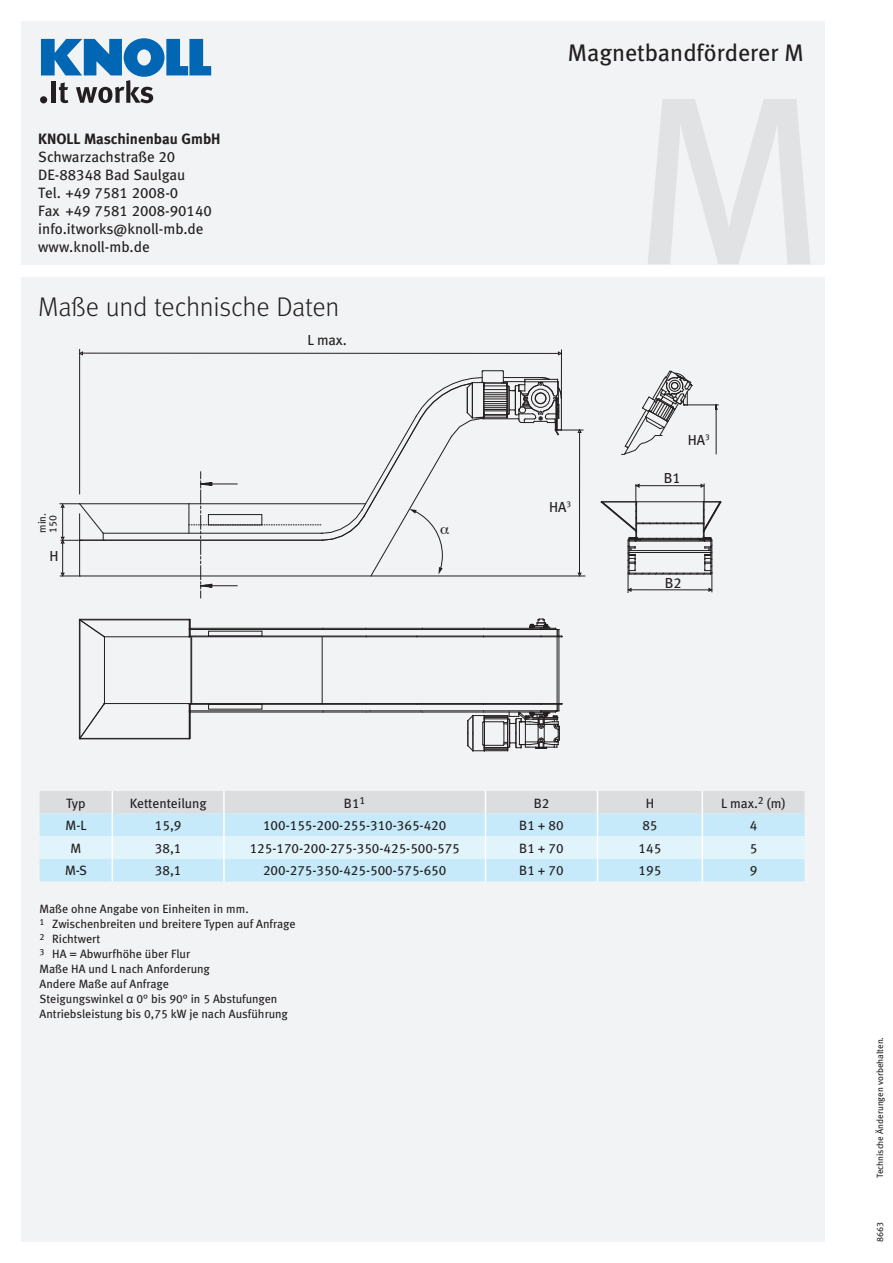
<style>
.page{position:relative;width:893px;height:1263px;background:#fff}
.page>*{position:absolute;margin:0;border:0;box-sizing:border-box;transform-origin:0 0}
.t1{font:27px "Meta Light LF";letter-spacing:-.01em;color:#231f20}
.t2{font:24px "Meta Book LF";color:#231f20}
.t3{font:15px/18px "Meta Book LF";color:#231f20}
.t4{font:15px "Meta Bold LF";color:#231f20}
.t5{font:14.55px "Meta Book LF";color:#231f20}
.t6{font:13.5px "Meta Book LF";color:#231f20}
.t7{font:12px/15px "Meta Book LF";color:#231f20}
.t8{font:10.65px/10.6px "Meta Book LF";color:#231f20}
.t9{font:9px "Meta Book LF";color:#231f20}
.s1{font-family:"Arial"}
</style>
<div class="page">
<div style="left:21px;top:21px;width:804px;height:243px;background:#f2f3f4"></div>
<div style="left:21px;top:277px;width:804px;height:965px;background:#f2f3f4"></div>
<hr style="left:687px;top:405px;width:31px;height:1px;background:#231f20">
<hr style="left:716px;top:405px;width:1px;height:49px;background:#231f20">
<svg style="left:621px;top:370px;width:72px;height:85px"></svg>
<hr style="left:191px;top:637px;width:1px;height:66px;background:#231f20">
<hr style="left:80px;top:619px;width:109px;height:1px;background:#231f20">
<hr style="left:189px;top:636px;width:177px;height:1px;background:#231f20">
<hr style="left:104px;top:636px;width:85px;height:1px;background:#231f20">
<hr style="left:190px;top:629px;width:133px;height:1px;background:#231f20">
<hr style="left:190px;top:628px;width:133px;height:1px;background:#231f20">
<hr style="left:190px;top:712px;width:133px;height:1px;background:#231f20">
<hr style="left:80px;top:738px;width:109px;height:1px;background:#231f20">
<hr style="left:189px;top:704px;width:177px;height:1px;background:#231f20">
<hr style="left:189px;top:703px;width:177px;height:1px;background:#231f20">
<hr style="left:104px;top:703px;width:85px;height:1px;background:#231f20">
<hr style="left:190px;top:710px;width:133px;height:1px;background:#231f20">
<hr style="left:80px;top:620px;width:1px;height:118px;background:#231f20">
<hr style="left:79px;top:620px;width:1px;height:118px;background:#231f20">
<hr style="left:104px;top:637px;width:1px;height:66px;background:#231f20">
<hr style="left:366px;top:704px;width:51px;height:1px;background:#231f20">
<hr style="left:366px;top:703px;width:51px;height:1px;background:#231f20">
<hr style="left:370px;top:710px;width:51px;height:1px;background:#231f20">
<hr style="left:559px;top:637px;width:1px;height:66px;background:#231f20">
<hr style="left:366px;top:712px;width:56px;height:1px;background:#231f20">
<hr style="left:484px;top:628px;width:57px;height:1px;background:#231f20">
<hr style="left:366px;top:628px;width:56px;height:1px;background:#231f20">
<hr style="left:323px;top:629px;width:47px;height:1px;background:#231f20">
<hr style="left:189px;top:704px;width:1px;height:34px;background:#231f20">
<hr style="left:190px;top:704px;width:1px;height:34px;background:#231f20">
<hr style="left:557px;top:637px;width:1px;height:66px;background:#231f20">
<hr style="left:484px;top:636px;width:57px;height:1px;background:#231f20">
<hr style="left:484px;top:629px;width:57px;height:1px;background:#231f20">
<hr style="left:366px;top:636px;width:51px;height:1px;background:#231f20">
<hr style="left:370px;top:629px;width:51px;height:1px;background:#231f20">
<svg style="left:189px;top:619px;width:2px;height:19px"></svg>
<hr style="left:323px;top:710px;width:47px;height:1px;background:#231f20">
<hr style="left:417px;top:703px;width:67px;height:1px;background:#231f20">
<hr style="left:417px;top:704px;width:67px;height:1px;background:#231f20">
<hr style="left:421px;top:710px;width:63px;height:1px;background:#231f20">
<hr style="left:422px;top:712px;width:62px;height:1px;background:#231f20">
<hr style="left:323px;top:712px;width:43px;height:1px;background:#231f20">
<hr style="left:422px;top:628px;width:62px;height:1px;background:#231f20">
<hr style="left:323px;top:628px;width:43px;height:1px;background:#231f20">
<hr style="left:417px;top:636px;width:67px;height:1px;background:#231f20">
<hr style="left:421px;top:629px;width:63px;height:1px;background:#231f20">
<svg style="left:529px;top:619px;width:34px;height:18px"></svg>
<svg style="left:79px;top:703px;width:26px;height:36px"></svg>
<svg style="left:79px;top:619px;width:26px;height:19px"></svg>
<svg style="left:467px;top:703px;width:96px;height:48px"></svg>
<hr style="left:635px;top:484px;width:1px;height:53px;background:#231f20">
<hr style="left:704px;top:484px;width:1px;height:53px;background:#231f20">
<hr style="left:628px;top:540px;width:1px;height:52px;background:#231f20">
<hr style="left:711px;top:540px;width:1px;height:52px;background:#231f20">
<svg style="left:600px;top:501px;width:121px;height:74px"></svg>
<hr style="left:79px;top:540px;width:1px;height:36px;background:#231f20">
<hr style="left:80px;top:576px;width:290px;height:1px;background:#231f20">
<hr style="left:80px;top:503px;width:286px;height:1px;background:#231f20">
<hr style="left:80px;top:540px;width:242px;height:1px;background:#231f20">
<hr style="left:371px;top:576px;width:214px;height:1px;background:#231f20">
<hr style="left:62px;top:543px;width:1px;height:30px;background:#231f20">
<svg style="left:60px;top:572px;width:20px;height:5px"></svg>
<hr style="left:82px;top:353px;width:477px;height:1px;background:#231f20">
<svg style="left:80px;top:351px;width:3px;height:5px"></svg>
<hr style="left:638px;top:485px;width:63px;height:1px;background:#231f20">
<svg style="left:700px;top:483px;width:5px;height:5px"></svg>
<svg style="left:635px;top:483px;width:5px;height:5px"></svg>
<hr style="left:631px;top:589px;width:78px;height:1px;background:#231f20">
<svg style="left:708px;top:587px;width:4px;height:5px"></svg>
<svg style="left:627px;top:587px;width:5px;height:5px"></svg>
<hr style="left:103px;top:533px;width:219px;height:1px;background:#231f20">
<hr style="left:322px;top:637px;width:1px;height:66px;background:#231f20">
<svg style="left:60px;top:503px;width:44px;height:41px"></svg>
<hr style="left:79px;top:349px;width:1px;height:145px;background:#231f20">
<hr style="left:561px;top:350px;width:1px;height:48px;background:#231f20">
<svg style="left:40px;top:791px;width:764px;height:90px"></svg>
<svg style="left:41px;top:38px;width:170px;height:65px"></svg>
<svg style="left:189px;top:370px;width:394px;height:228px"></svg>
<p class="t4" style="left:38px;top:129px;width:184px">KNOLL Maschinenbau GmbH</p>
<p class="t3" style="left:38px;top:147px;width:175px">Schwarzachstraße 20<br>DE-88348 Bad Saulgau<br>Tel. +49 7581 2008-0<br>Fax +49 7581 2008-90140 info.itworks@knoll-mb.de www.knoll-mb.de</p>
<h1 class="t1" style="left:38px;top:291px;width:302px">Maße und technische Daten</h1>
<p class="t8" style="left:37px;top:533px;width:21px;rotate:-90deg">min.<br>150</p>
<p class="t5" style="left:49px;top:548px;width:11px">H</p>
<p class="t5" style="left:307px;top:331px;width:41px">L max.</p>
<h2 class="t2" style="left:568px;top:39px;width:237px">Magnetbandförderer M</h2>
<p class="t5" style="left:549px;top:499px;width:24px">HA<sup>3</sup></p>
<p class="t5" style="left:688px;top:431px;width:24px">HA<sup>3</sup></p>
<p class="t5" style="left:664px;top:469px;width:18px">B1</p>
<p class="t5" style="left:665px;top:574px;width:18px">B2</p>
<p class="t6" style="left:66px;top:795px;width:21px">Typ</p>
<p class="t6" style="left:130px;top:795px;width:78px">Kettenteilung</p>
<p class="t6" style="left:344px;top:795px;width:23px">B1<sup>1</sup></p>
<p class="t6" style="left:534px;top:795px;width:17px">B2</p>
<p class="t6" style="left:646px;top:795px;width:10px">H</p>
<p class="t6" style="left:721px;top:795px;width:66px">L max.<sup>2</sup> (m)</p>
<p class="t6" style="left:66px;top:818px;width:23px">M-L</p>
<p class="t6" style="left:155px;top:818px;width:28px">15,9</p>
<p class="t6" style="left:263px;top:818px;width:185px">100-155-200-255-310-365-420</p>
<p class="t6" style="left:519px;top:818px;width:46px">B1 + 80</p>
<p class="t6" style="left:642px;top:818px;width:17px">85</p>
<p class="t6" style="left:750px;top:818px;width:9px">4</p>
<p class="t6" style="left:71px;top:840px;width:12px">M</p>
<p class="t6" style="left:155px;top:840px;width:28px">38,1</p>
<p class="t6" style="left:250px;top:840px;width:212px">125-170-200-275-350-425-500-575</p>
<p class="t6" style="left:519px;top:840px;width:46px">B1 + 70</p>
<p class="t6" style="left:639px;top:840px;width:24px">145</p>
<p class="t6" style="left:750px;top:840px;width:9px">5</p>
<p class="t6" style="left:65px;top:863px;width:24px">M-S</p>
<p class="t6" style="left:155px;top:863px;width:28px">38,1</p>
<p class="t6" style="left:263px;top:863px;width:185px">200-275-350-425-500-575-650</p>
<p class="t6" style="left:519px;top:863px;width:46px">B1 + 70</p>
<p class="t6" style="left:639px;top:863px;width:24px">195</p>
<p class="t6" style="left:750px;top:863px;width:9px">9</p>
<p class="t7" style="left:40px;top:901px;width:258px">Maße ohne Angabe von Einheiten in mm.<br><sup>1</sup> Zwischenbreiten und breitere Typen auf Anfrage <sup>2</sup> Richtwert<br><sup>3</sup> HA = Abwurfhöhe über Flur<br>Maße HA und L nach Anforderung<br>Andere Maße auf Anfrage<br>Steigungswinkel <span class="s1">α</span> 0° bis 90° in 5 Abstufungen Antriebsleistung bis 0,75 kW je nach Ausführung</p>
<p class="t9" style="left:875px;top:1178px;width:142px;rotate:-90deg">Technische Änderungen vorbehalten.</p>
<p class="t9" style="left:875px;top:1242px;width:22px;rotate:-90deg">8663</p>
</div>
